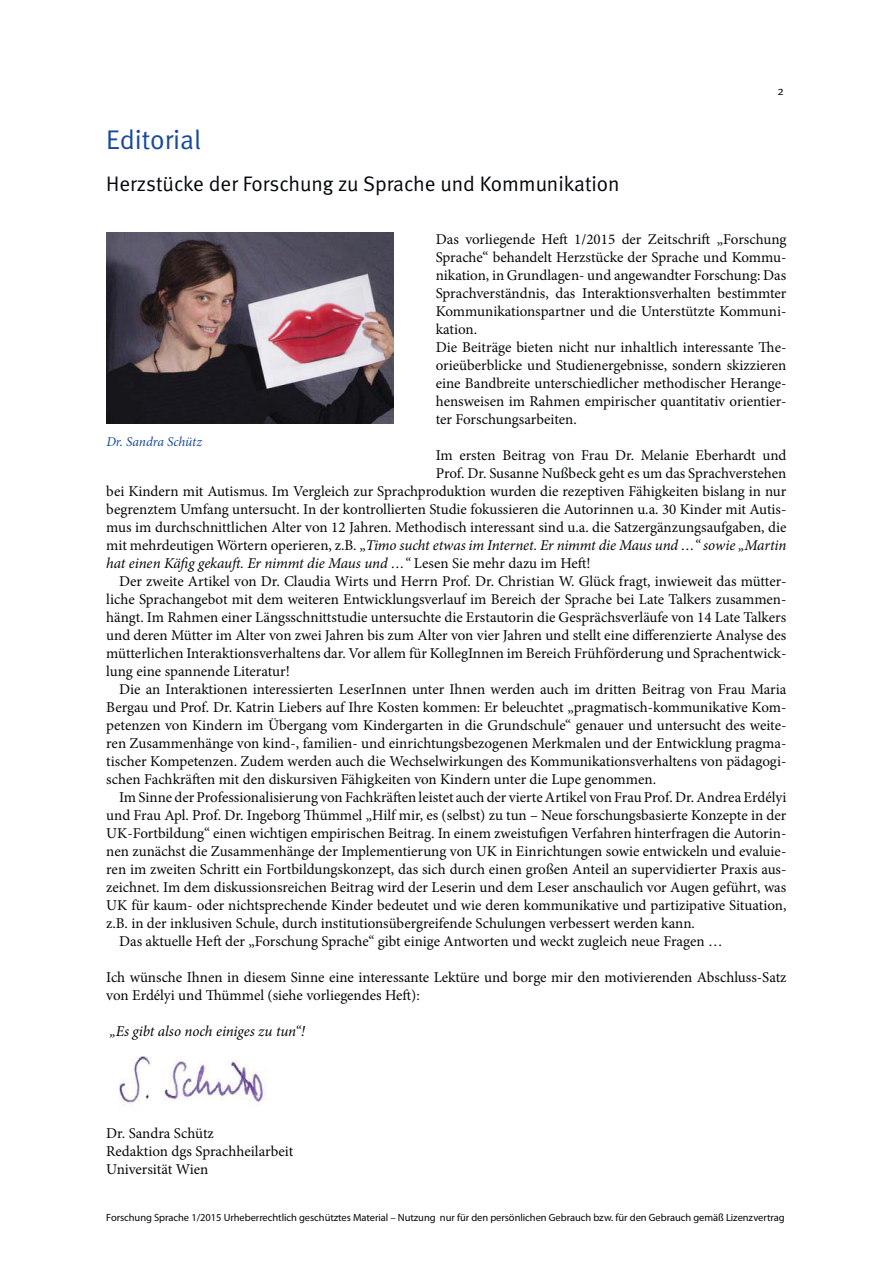
<style>
.page{position:relative;width:893px;height:1263px;background:#fff}
.page>*{position:absolute;margin:0;border:0;box-sizing:border-box;transform-origin:0 0}
.t1{font:27px "Meta Normal";color:#19499c}
.t2{font:21px "Meta Normal";color:#040809}
.t3{font:15px/18px "Minion Pro";color:#040809}
.t4{font:italic 15px "Minion Pro";letter-spacing:-.01em;color:#040809}
.t5{font:italic 13.5px "Minion Pro";letter-spacing:-.01em;color:#19499c}
.t6{font:12px "Meta Normal";color:#040809}
.t7{font:10.5px "Myriad Pro";letter-spacing:-.005em;color:#040809}
.s1{font-style:normal}
</style>
<div class="page">
<img style="left:119px;top:1057px;width:147px;height:50px">
<img style="left:106px;top:233px;width:287px;height:191px">
<p class="t6" style="left:777px;top:87px;width:8px">2</p>
<h1 class="t1" style="left:106px;top:129px;width:96px">Editorial</h1>
<h2 class="t2" style="left:106px;top:176px;width:515px">Herzstücke der Forschung zu Sprache und Kommunikation</h2>
<p class="t3" style="left:436px;top:232px;width:352px">Das vorliegende Heft 1/2015 der Zeitschrift „Forschung Sprache“ behandelt Herzstücke der Sprache und Kommu&shy;nikation, in Grundlagen- und angewandter Forschung: Das Sprachverständnis, das Interaktionsverhalten bestimmter Kommunikationspartner und die Unterstützte Kommuni&shy;kation.<br>Die Beiträge bieten nicht nur inhaltlich interessante The&shy;orieüberblicke und Studienergebnisse, sondern skizzieren eine Bandbreite unterschiedlicher methodischer Herange&shy;hensweisen im Rahmen empirischer quantitativ orientier&shy;ter Forschungsarbeiten.</p>
<p class="t3" style="left:436px;top:448px;width:352px">Im ersten Beitrag von Frau Dr. Melanie Eberhardt und</p>
<p class="t3" style="left:436px;top:466px;width:352px">Prof. Dr. Susanne Nußbeck geht es um das Sprachverstehen</p>
<p class="t3" style="left:106px;top:484px;width:682px">bei Kindern mit Autismus. Im Vergleich zur Sprachproduktion wurden die rezeptiven Fähigkeiten bislang in nur</p>
<p class="t3" style="left:106px;top:502px;width:682px">begrenztem Umfang untersucht. In der kontrollierten Studie fokussieren die Autorinnen u.a. 30 Kinder mit Autis-</p>
<p class="t3" style="left:106px;top:520px;width:682px">mus im durchschnittlichen Alter von 12 Jahren. Methodisch interessant sind u.a. die Satzergänzungsaufgaben, die</p>
<p class="t4" style="left:106px;top:539px;width:682px"><span class="s1">mit mehrdeutigen Wörtern operieren, z.B. „</span>Timo sucht etwas im Internet. Er nimmt die Maus und …“ sowie „Martin</p>
<p class="t4" style="left:106px;top:557px;width:486px">hat einen Käfig gekauft. Er nimmt die Maus und …“ <span class="s1">Lesen Sie mehr dazu im Heft!</span></p>
<p class="t3" style="left:119px;top:574px;width:669px">Der zweite Artikel von Dr. Claudia Wirts und Herrn Prof. Dr. Christian W. Glück fragt, inwieweit das mütter-</p>
<p class="t3" style="left:106px;top:592px;width:682px">liche Sprachangebot mit dem weiteren Entwicklungsverlauf im Bereich der Sprache bei Late Talkers zusammen-</p>
<p class="t3" style="left:106px;top:610px;width:681px">hängt. Im Rahmen einer Längsschnittstudie untersuchte die Erstautorin die Gesprächsverläufe von 14 Late Talkers</p>
<p class="t3" style="left:106px;top:628px;width:681px">und deren Mütter im Alter von zwei Jahren bis zum Alter von vier Jahren und stellt eine differenzierte Analyse des</p>
<p class="t3" style="left:106px;top:646px;width:682px">mütterlichen Interaktionsverhaltens dar. Vor allem für KollegInnen im Bereich Frühförderung und Sprachentwick-</p>
<p class="t3" style="left:106px;top:664px;width:185px">lung eine spannende Literatur!</p>
<p class="t3" style="left:119px;top:682px;width:669px">Die an Interaktionen interessierten LeserInnen unter Ihnen werden auch im dritten Beitrag von Frau Maria</p>
<p class="t3" style="left:106px;top:700px;width:682px">Bergau und Prof. Dr. Katrin Liebers auf Ihre Kosten kommen: Er beleuchtet „pragmatisch-kommunikative Kom-</p>
<p class="t3" style="left:106px;top:718px;width:682px">petenzen von Kindern im Übergang vom Kindergarten in die Grundschule“ genauer und untersucht des weite-</p>
<p class="t3" style="left:106px;top:736px;width:682px">ren Zusammenhänge von kind-, familien- und einrichtungsbezogenen Merkmalen und der Entwicklung pragma-</p>
<p class="t3" style="left:106px;top:754px;width:681px">tischer Kompetenzen. Zudem werden auch die Wechselwirkungen des Kommunikationsverhaltens von pädagogi-</p>
<p class="t3" style="left:106px;top:772px;width:551px">schen Fachkräften mit den diskursiven Fähigkeiten von Kindern unter die Lupe genommen.</p>
<p class="t3" style="left:119px;top:790px;width:669px">Im Sinne der Professionalisierung von Fachkräften leistet auch der vierte Artikel von Frau Prof. Dr. Andrea Erdélyi</p>
<p class="t3" style="left:106px;top:808px;width:682px">und Frau Apl. Prof. Dr. Ingeborg Thümmel „Hilf mir, es (selbst) zu tun – Neue forschungsbasierte Konzepte in der</p>
<p class="t3" style="left:106px;top:826px;width:682px">UK-Fortbildung“ einen wichtigen empirischen Beitrag. In einem zweistufigen Verfahren hinterfragen die Autorin-</p>
<p class="t3" style="left:106px;top:843px;width:682px">nen zunächst die Zusammenhänge der Implementierung von UK in Einrichtungen sowie entwickeln und evaluie-</p>
<p class="t3" style="left:106px;top:861px;width:682px">ren im zweiten Schritt ein Fortbildungskonzept, das sich durch einen großen Anteil an supervidierter Praxis aus-</p>
<p class="t3" style="left:106px;top:879px;width:681px">zeichnet. Im dem diskussionsreichen Beitrag wird der Leserin und dem Leser anschaulich vor Augen geführt, was</p>
<p class="t3" style="left:106px;top:897px;width:682px">UK für kaum- oder nichtsprechende Kinder bedeutet und wie deren kommunikative und partizipative Situation,</p>
<p class="t3" style="left:106px;top:915px;width:590px">z.B. in der inklusiven Schule, durch institutionsübergreifende Schulungen verbessert werden kann.</p>
<p class="t3" style="left:119px;top:933px;width:605px">Das aktuelle Heft der „Forschung Sprache“ gibt einige Antworten und weckt zugleich neue Fragen …</p>
<p class="t3" style="left:106px;top:969px;width:682px">Ich wünsche Ihnen in diesem Sinne eine interessante Lektüre und borge mir den motivierenden Abschluss-Satz von Erdélyi und Thümmel (siehe vorliegendes Heft):</p>
<p class="t4" style="left:110px;top:1025px;width:197px">„Es gibt also noch einiges zu tun“!</p>
<p class="t5" style="left:106px;top:436px;width:97px">Dr. Sandra Schütz</p>
<p class="t3" style="left:106px;top:1125px;width:189px">Dr. Sandra Schütz<br>Redaktion dgs Sprachheilarbeit<br>Universität Wien</p>
<p class="t7" style="left:106px;top:1213px;width:680px">Forschung Sprache 1/2015 Urheberrechtlich geschütztes Material – Nutzung nur für den persönlichen Gebrauch bzw. für den Gebrauch gemäß Lizenzvertrag</p>
</div>
